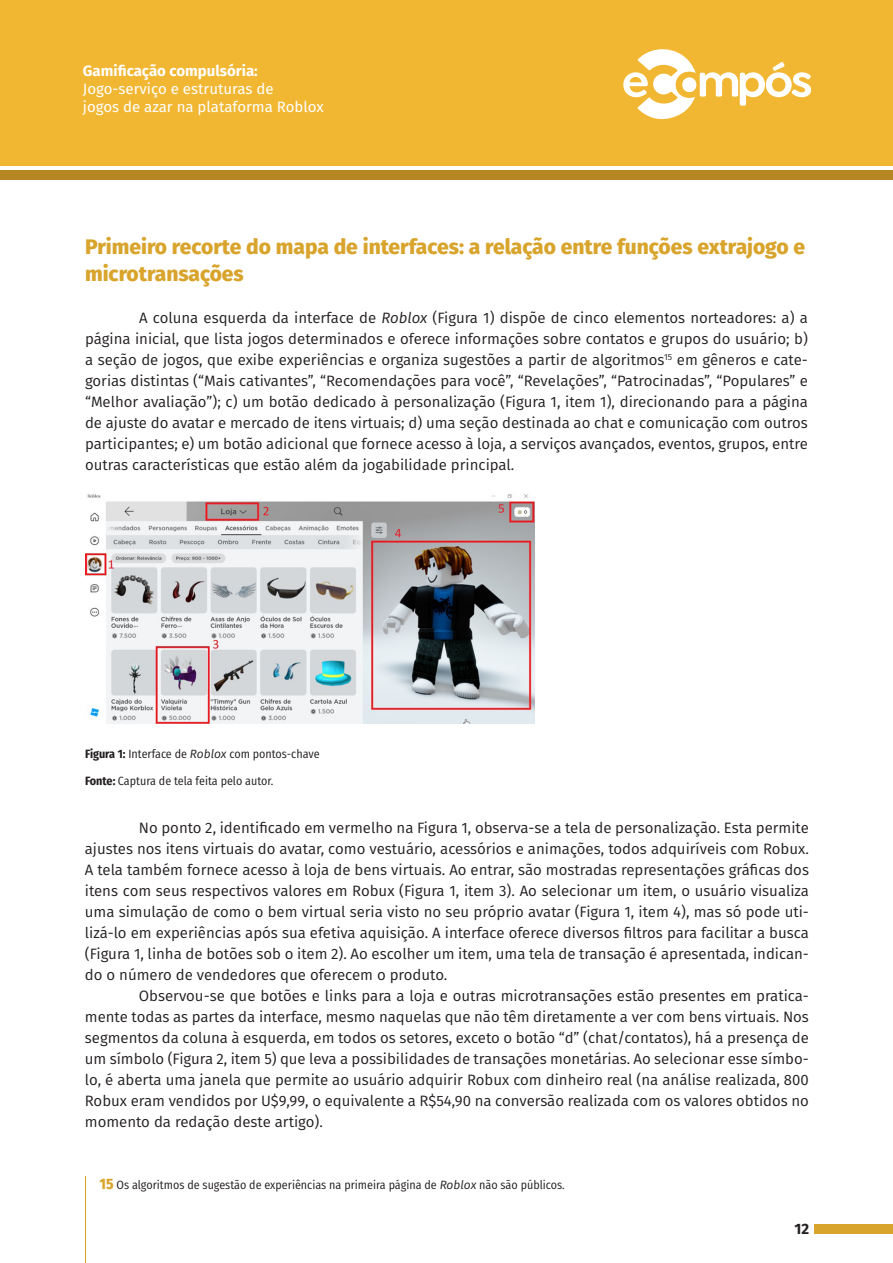
<style>
.page{position:relative;width:893px;height:1263px;background:#fff}
.page>*{position:absolute;margin:0;border:0;box-sizing:border-box;transform-origin:0 0}
.Tópico{font:800 21px/27px "Fira Sans";color:#d9a42c}
.Texto{font:15px/21px "Fira Sans";color:#231f20;text-align:justify}
.t1{font:15px/18px "Fira Sans";color:#fff}
.t2{font:700 15px "Fira Sans";color:#fff}
.t3{font:700 15px "Fira Sans";color:#231f20}
.Rodapé{font:12px "Fira Sans Condensed";color:#231f20}
.s1{font-style:italic}
.s2{font-weight:700}
.s3{font-family:"Fira Sans";font-style:italic}
.s4{font-weight:800;font-size:15px;color:#d9a42c}
</style>
<div class="page">
<div style="left:0;top:0;width:893px;height:166px;background:#f2b732"></div>
<div style="left:0;top:170px;width:893px;height:10px;background:#b48723"></div>
<div style="left:814px;top:1224px;width:79px;height:9px;background:#d9a42c"></div>
<svg style="left:623px;top:49px;width:188px;height:70px"></svg>
<img style="left:85px;top:494px;width:450px;height:230px">
<hr style="left:85px;top:1177px;width:1px;height:86px;background:#d9a42c">
<p class="t2" style="left:83px;top:58px;width:176px">Gamificação compulsória:</p>
<p class="t1" style="left:83px;top:80px;width:242px">Jogo-serviço e estruturas de<br>jogos de azar na plataforma Roblox</p>
<p class="Tópico" style="left:85px;top:231px;width:722px">Primeiro recorte do mapa de interfaces: a relação entre funções extrajogo e microtransações</p>
<p class="Texto" style="left:85px;top:306px;width:724px;text-indent:54px">A coluna esquerda da interface de <span class="s1">Roblox</span> (Figura 1) dispõe de cinco elementos norteadores: a) a página inicial, que lista jogos determinados e oferece informações sobre contatos e grupos do usuário; b) a seção de jogos, que exibe experiências e organiza sugestões a partir de algoritmos<sup>15</sup> em gêneros e cate&shy;gorias distintas (“Mais cativantes”, “Recomendações para você”, “Revelações”, “Patrocinadas”, “Populares” e “Melhor avaliação”); c) um botão dedicado à personalização (Figura 1, item 1), direcionando para a página de ajuste do avatar e mercado de itens virtuais; d) uma seção destinada ao chat e comunicação com outros participantes; e) um botão adicional que fornece acesso à loja, a serviços avançados, eventos, grupos, entre outras características que estão além da jogabilidade principal.</p>
<p class="Rodapé" style="left:85px;top:745px;width:236px"><span class="s2">Figura 1:</span> Interface de <span class="s3">Roblox</span> com pontos-chave</p>
<p class="Rodapé" style="left:85px;top:772px;width:190px"><span class="s2">Fonte:</span> Captura de tela feita pelo autor.</p>
<p class="Texto" style="left:85px;top:816px;width:726px;text-indent:54px">No ponto 2, identificado em vermelho na Figura 1, observa-se a tela de personalização. Esta permite ajustes nos itens virtuais do avatar, como vestuário, acessórios e animações, todos adquiríveis com Robux.<br>A tela também fornece acesso à loja de bens virtuais. Ao entrar, são mostradas representações gráficas dos itens com seus respectivos valores em Robux (Figura 1, item 3). Ao selecionar um item, o usuário visualiza uma simulação de como o bem virtual seria visto no seu próprio avatar (Figura 1, item 4), mas só pode uti&shy;lizá-lo em experiências após sua efetiva aquisição. A interface oferece diversos filtros para facilitar a busca (Figura 1, linha de botões sob o item 2). Ao escolher um item, uma tela de transação é apresentada, indican&shy;do o número de vendedores que oferecem o produto.</p>
<p class="Texto" style="left:85px;top:984px;width:726px;text-indent:54px">Observou-se que botões e links para a loja e outras microtransações estão presentes em pratica&shy;mente todas as partes da interface, mesmo naquelas que não têm diretamente a ver com bens virtuais. Nos segmentos da coluna à esquerda, em todos os setores, exceto o botão “d” (chat/contatos), há a presença de um símbolo (Figura 2, item 5) que leva a possibilidades de transações monetárias. Ao selecionar esse símbo&shy;lo, é aberta uma janela que permite ao usuário adquirir Robux com dinheiro real (na análise realizada, 800<br>Robux eram vendidos por U$9,99, o equivalente a R$54,90 na conversão realizada com os valores obtidos no momento da redação deste artigo).</p>
<p class="Rodapé" style="left:100px;top:1176px;width:467px"><span class="s4">15</span> Os algoritmos de sugestão de experiências na primeira página de <span class="s3">Roblox</span> não são públicos.</p>
<p class="t3" style="left:794px;top:1216px;width:16px">12</p>
</div>
